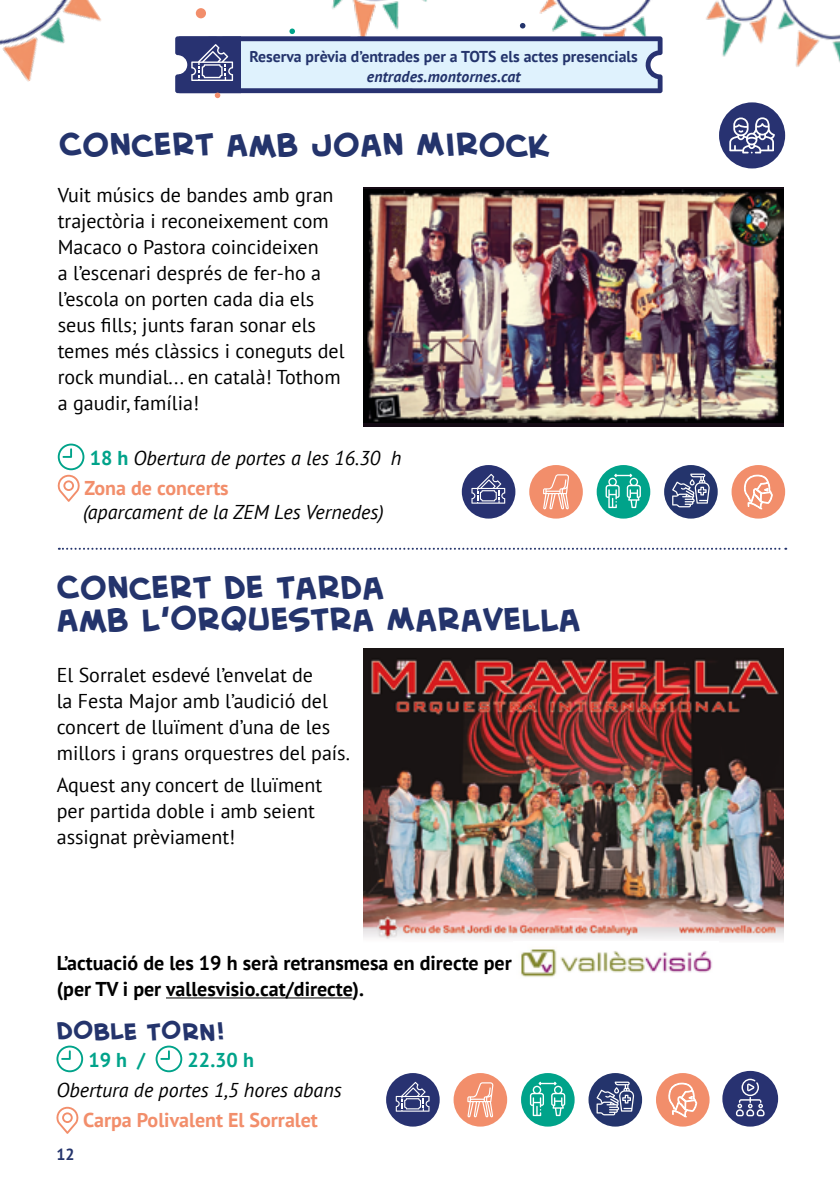
<style>
.page{position:relative;width:840px;height:1191px;background:#fff}
.page>*{position:absolute;margin:0;border:0;box-sizing:border-box;transform-origin:0 0}
.t1{font:32px/32.4px "Creative Block BB Bold";color:#24346c}
.t2{font:24px "Creative Block BB Bold";color:#24346c}
.t3{font:20px/26px "PT Sans";color:#000}
.t4{font:italic 20px/30px "PT Sans";color:#000}
.t5{font:700 20px/26px "PT Sans";color:#000}
.t6{font:700 20px "PT Sans";color:#f28e6b}
.t7{font:700 20px "PT Sans";color:#00a38a}
.t8{font:700 16px "PT Sans";color:#24346c}
.t9{font:700 15.8px "PT Sans";color:#24346c}
.t10{font:italic 700 15.8px "PT Sans";letter-spacing:.01em;color:#24346c}
.s1{font-weight:700;font-style:normal;color:#00a38a}
.s2{font-weight:700;font-style:normal;color:#f28e6b}
</style>
<div class="page">
<img style="left:539px;top:0;width:112px;height:23px">
<img style="left:332px;top:0;width:95px;height:23px">
<img style="left:0;top:0;width:102px;height:82px">
<img style="left:706px;top:0;width:133px;height:67px">
<div style="left:196px;top:8px;width:10px;height:10px;background:#f28e6b;border-radius:50%"></div>
<svg style="left:175px;top:23px;width:487px;height:75px"></svg>
<img style="left:363px;top:648px;width:419px;height:292px">
<svg style="left:56px;top:1045px;width:27px;height:27px"></svg>
<svg style="left:155px;top:1045px;width:27px;height:27px"></svg>
<svg style="left:56px;top:1106px;width:23px;height:27px"></svg>
<div style="left:386px;top:1073px;width:53px;height:53px;background:#283271;border-radius:50%"></div>
<svg style="left:395px;top:1081px;width:34px;height:30px"></svg>
<div style="left:520px;top:1073px;width:54px;height:53px;background:#00a38a;border-radius:50%"></div>
<svg style="left:529px;top:1081px;width:36px;height:35px"></svg>
<div style="left:588px;top:1073px;width:53px;height:53px;background:#24346c;border-radius:50%"></div>
<svg style="left:596px;top:1081px;width:38px;height:34px"></svg>
<div style="left:453px;top:1073px;width:54px;height:53px;background:#f28e6b;border-radius:50%"></div>
<svg style="left:467px;top:1082px;width:26px;height:35px"></svg>
<div style="left:655px;top:1073px;width:54px;height:53px;background:#f28e6b;border-radius:50%"></div>
<svg style="left:667px;top:1073px;width:30px;height:54px"></svg>
<div style="left:722px;top:1070px;width:55px;height:56px;background:#283271;border-radius:50%"></div>
<svg style="left:735px;top:1078px;width:29px;height:38px"></svg>
<img style="left:521px;top:949px;width:191px;height:28px">
<hr style="left:166px;top:997px;width:186px;height:1px;background:#000">
<div style="left:363px;top:187px;width:419px;height:239px;background:#140a14"></div>
<img style="left:363px;top:189px;width:419px;height:234px">
<div style="left:718px;top:102px;width:66px;height:66px;background:#283271;border-radius:50%"></div>
<svg style="left:729px;top:117px;width:45px;height:36px"></svg>
<svg style="left:57px;top:443px;width:728px;height:107px"></svg>
<p class="t9" style="left:249px;top:46px;width:389px">Reserva prèvia d’entrades per a TOTS els actes presencials</p>
<p class="t10" style="left:366px;top:66px;width:155px">entrades.montornes.cat</p>
<h1 class="t1" style="left:59px;top:128px;width:492px">CONCERT AMB JOAN MIROCK</h1>
<p class="t3" style="left:58px;top:182px;width:288px">Vuit músics de bandes amb gran trajectòria i reconeixement com<br>Macaco o Pastora coincideixen<br>a l’escenari després de fer-ho a l’escola on porten cada dia els seus fills; junts faran sonar els temes més clàssics i coneguts del rock mundial... en català! Tothom a gaudir, família!</p>
<p class="t4" style="left:84px;top:442px;width:318px"><span class="s1">18 h</span> Obertura de portes a les 16.30 h<br><span class="s2">Zona de concerts</span></p>
<p class="t4" style="left:83px;top:496px;width:302px">(aparcament de la ZEM Les Vernedes)</p>
<h1 class="t1" style="left:57px;top:571px;width:525px">CONCERT DE TARDA<br>AMB L’ORQUESTRA MARAVELLA</h1>
<p class="t3" style="left:57px;top:661px;width:294px">El Sorralet esdevé l’envelat de<br>la Festa Major amb l’audició del concert de lluïment d’una de les millors i grans orquestres del país.</p>
<p class="t3" style="left:57px;top:771px;width:267px">Aquest any concert de lluïment per partida doble i amb seient assignat prèviament!</p>
<p class="t5" style="left:57px;top:949px;width:456px">L’actuació de les 19 h serà retransmesa en directe per (per TV i per vallesvisio.cat/directe).</p>
<p class="t2" style="left:56px;top:1018px;width:169px">DOBLE TORN!</p>
<p class="t7" style="left:88px;top:1046px;width:58px">19 h /</p>
<p class="t7" style="left:187px;top:1046px;width:68px">22.30 h</p>
<p class="t4" style="left:56px;top:1074px;width:286px">Obertura de portes 1,5 hores abans</p>
<p class="t6" style="left:83px;top:1106px;width:236px">Carpa Polivalent El Sorralet</p>
<p class="t8" style="left:56px;top:1143px;width:20px">12</p>
</div>
